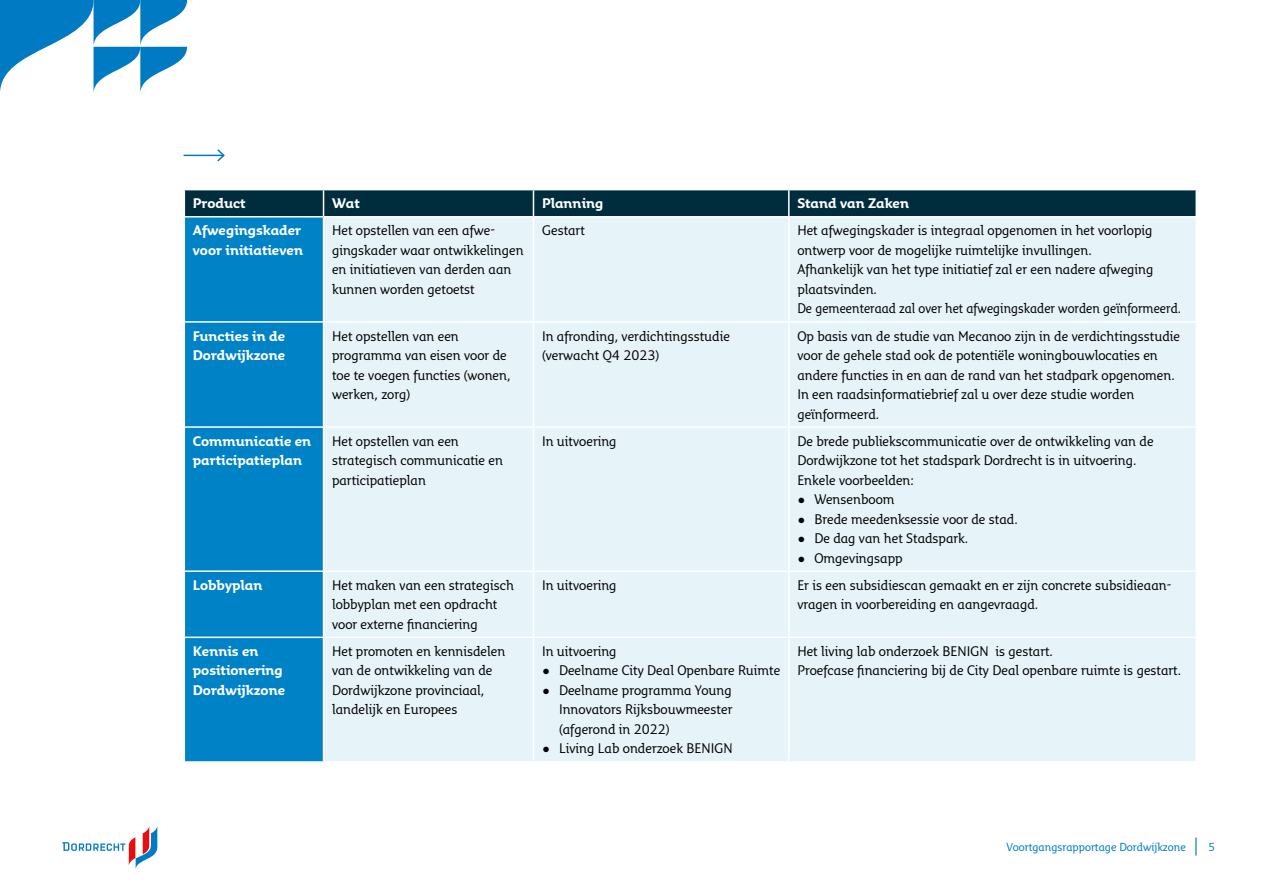
<style>
.page{position:relative;width:1263px;height:893px;background:#fff}
.page>*{position:absolute;margin:0;border:0;box-sizing:border-box;transform-origin:0 0}
.t1{font:13.5px/19.5px "Fresco Inf Sans";color:#000}
.t2{font:700 13.5px/19.5px "Fresco Inf Sans";color:#fff}
.t3{font:11.25px "Fresco Inf Sans";color:#007ac2}
.s1{font-family:"Minion Pro";font-size:18px}
</style>
<div class="page">
<svg style="left:62px;top:827px;width:95px;height:41px"></svg>
<div style="left:185px;top:218px;width:138px;height:543px;background:#0082c7"></div>
<div style="left:324px;top:218px;width:871px;height:543px;background:#e6f3f9"></div>
<div style="left:184px;top:190px;width:1011px;height:26px;background:#002d3e"></div>
<hr style="left:533px;top:217px;width:1px;height:104px;background:#fff">
<hr style="left:788px;top:217px;width:1px;height:104px;background:#fff">
<hr style="left:184px;top:321px;width:140px;height:2px;background:#fff">
<hr style="left:324px;top:321px;width:209px;height:2px;background:#fff">
<hr style="left:533px;top:321px;width:256px;height:2px;background:#fff">
<hr style="left:533px;top:323px;width:1px;height:103px;background:#fff">
<hr style="left:789px;top:321px;width:408px;height:2px;background:#fff">
<hr style="left:788px;top:323px;width:1px;height:103px;background:#fff">
<hr style="left:184px;top:426px;width:140px;height:2px;background:#fff">
<hr style="left:324px;top:426px;width:209px;height:2px;background:#fff">
<hr style="left:533px;top:426px;width:256px;height:2px;background:#fff">
<hr style="left:533px;top:428px;width:1px;height:142px;background:#fff">
<hr style="left:789px;top:426px;width:408px;height:2px;background:#fff">
<hr style="left:788px;top:428px;width:1px;height:142px;background:#fff">
<hr style="left:184px;top:570px;width:140px;height:2px;background:#fff">
<hr style="left:324px;top:570px;width:209px;height:2px;background:#fff">
<hr style="left:533px;top:570px;width:256px;height:2px;background:#fff">
<hr style="left:533px;top:572px;width:1px;height:65px;background:#fff">
<hr style="left:789px;top:570px;width:408px;height:2px;background:#fff">
<hr style="left:788px;top:572px;width:1px;height:65px;background:#fff">
<hr style="left:184px;top:637px;width:140px;height:1px;background:#fff">
<hr style="left:324px;top:637px;width:209px;height:1px;background:#fff">
<hr style="left:533px;top:637px;width:256px;height:1px;background:#fff">
<hr style="left:533px;top:638px;width:1px;height:123px;background:#fff">
<hr style="left:789px;top:637px;width:408px;height:1px;background:#fff">
<hr style="left:788px;top:638px;width:1px;height:123px;background:#fff">
<svg style="left:0;top:0;width:187px;height:93px"></svg>
<hr style="left:184px;top:155px;width:40px;height:1px;background:#007ac2">
<svg style="left:216px;top:149px;width:9px;height:13px"></svg>
<p class="t2" style="left:193px;top:193px;width:54px">Product</p>
<p class="t2" style="left:332px;top:193px;width:29px">Wat</p>
<p class="t2" style="left:542px;top:193px;width:63px">Planning</p>
<p class="t2" style="left:797px;top:193px;width:113px">Stand van Zaken</p>
<p class="t2" style="left:193px;top:220px;width:112px">Afwegingskader voor initiatieven</p>
<p class="t1" style="left:332px;top:221px;width:193px">Het opstellen van een afwe&shy;gingskader waar ontwikkelingen en initiatieven van derden aan kunnen worden getoetst</p>
<p class="t1" style="left:542px;top:221px;width:44px">Gestart</p>
<p class="t1" style="left:797px;top:221px;width:385px">Het afwegingskader is integraal opgenomen in het voorlopig ontwerp voor de mogelijke ruimtelijke invullingen.<br>Afhankelijk van het type initiatief zal er een nadere afweging plaatsvinden.<br>De gemeenteraad zal over het afwegingskader worden geïnformeerd.</p>
<p class="t2" style="left:193px;top:326px;width:94px">Functies in de<br>Dordwijkzone</p>
<p class="t1" style="left:332px;top:326px;width:180px">Het opstellen van een programma van eisen voor de toe te voegen functies (wonen, werken, zorg)</p>
<p class="t1" style="left:542px;top:326px;width:189px">In afronding, verdichtingsstudie (verwacht Q4 2023)</p>
<p class="t1" style="left:797px;top:326px;width:384px">Op basis van de studie van Mecanoo zijn in de verdichtingsstudie voor de gehele stad ook de potentiële woningbouwlocaties en andere functies in en aan de rand van het stadpark opgenomen.<br>In een raadsinformatiebrief zal u over deze studie worden geïnformeerd.</p>
<p class="t2" style="left:193px;top:431px;width:120px">Communicatie en participatieplan</p>
<p class="t1" style="left:332px;top:431px;width:173px">Het opstellen van een strategisch communicatie en participatieplan</p>
<p class="t1" style="left:542px;top:431px;width:76px">In uitvoering</p>
<p class="t1" style="left:797px;top:431px;width:358px">De brede publiekscommunicatie over de ontwikkeling van de<br>Dordwijkzone tot het stadspark Dordrecht is in uitvoering.<br>Enkele voorbeelden:</p>
<p class="t1" style="left:797px;top:489px;width:99px">• Wensenboom</p>
<p class="t1" style="left:797px;top:509px;width:222px">• Brede meedenksessie voor de stad.</p>
<p class="t1" style="left:797px;top:528px;width:173px">• De dag van het Stadspark.</p>
<p class="t1" style="left:797px;top:548px;width:107px">• Omgevingsapp</p>
<p class="t2" style="left:193px;top:575px;width:71px">Lobbyplan</p>
<p class="t1" style="left:332px;top:575px;width:183px">Het maken van een strategisch lobbyplan met een opdracht voor externe financiering</p>
<p class="t1" style="left:542px;top:575px;width:76px">In uitvoering</p>
<p class="t1" style="left:797px;top:575px;width:375px">Er is een subsidiescan gemaakt en er zijn concrete subsidieaan&shy;vragen in voorbereiding en aangevraagd.</p>
<p class="t2" style="left:193px;top:641px;width:94px">Kennis en positionering<br>Dordwijkzone</p>
<p class="t1" style="left:332px;top:641px;width:175px">Het promoten en kennisdelen van de ontwikkeling van de<br>Dordwijkzone provinciaal, landelijk en Europees</p>
<p class="t1" style="left:542px;top:641px;width:76px">In uitvoering</p>
<p class="t1" style="left:797px;top:641px;width:385px">Het living lab onderzoek BENIGN is gestart.<br>Proefcase financiering bij de City Deal openbare ruimte is gestart.</p>
<p class="t1" style="left:542px;top:660px;width:240px">• Deelname City Deal Openbare Ruimte</p>
<p class="t1" style="left:559px;top:680px;width:175px;text-align:justify;text-indent:-17px">• Deelname programma Young Innovators Rijksbouwmeester (afgerond in 2022)</p>
<p class="t1" style="left:542px;top:738px;width:192px">• Living Lab onderzoek BENIGN</p>
<p class="t3" style="left:1006px;top:840px;width:210px">Voortgangsrapportage Dordwijkzone <span class="s1">|</span> 5</p>
</div>
